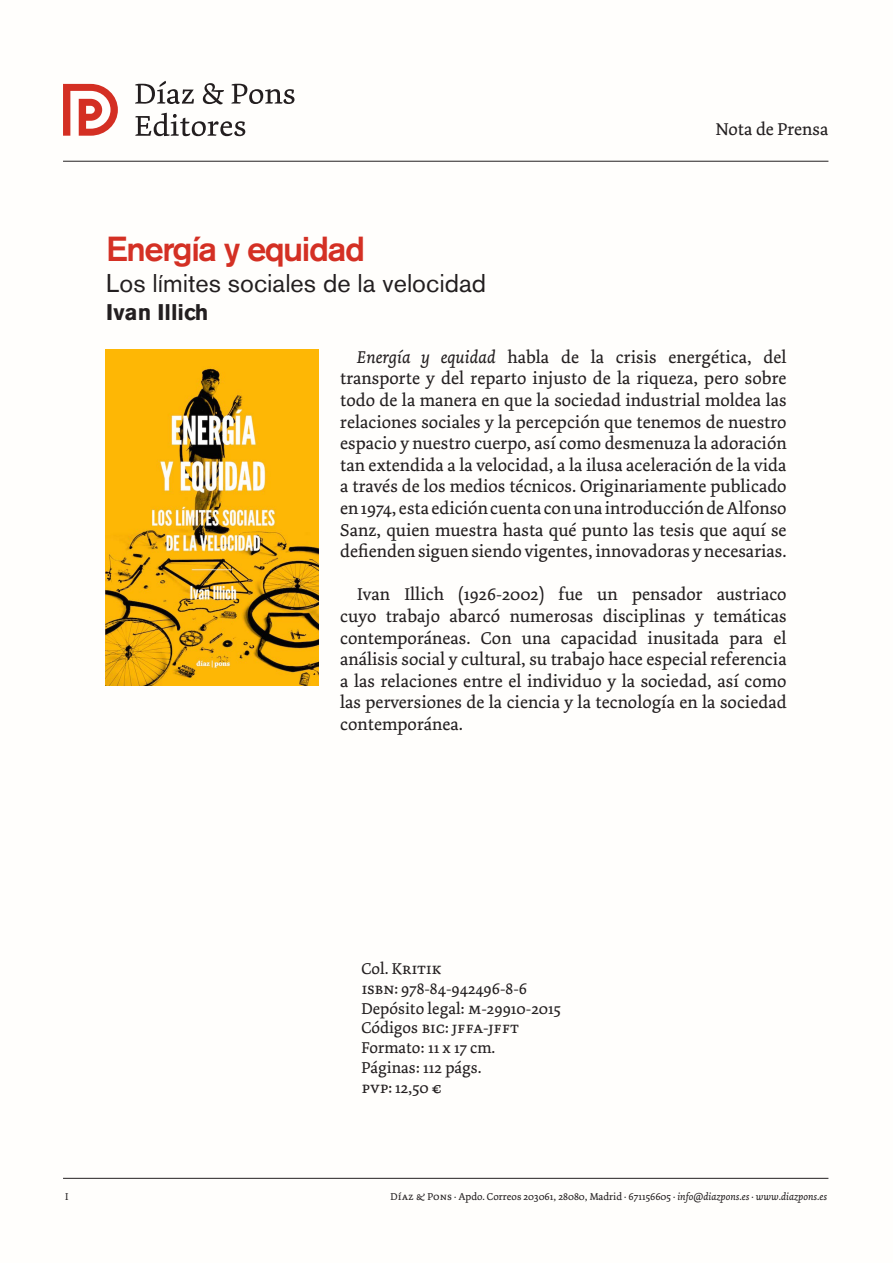
<style>
.page{position:relative;width:893px;height:1263px;background:#fff}
.page>*{position:absolute;margin:0;border:0;box-sizing:border-box;transform-origin:0 0}
.t1{font:500 34.5px "Akzidenz Grotesk BE";letter-spacing:-.04em;color:#d43024}
.t2{font:25.5px "Akzidenz Grotesk BE";color:#231f20}
.t3{font:700 22.5px "Akzidenz Grotesk BE";color:#231f20}
.t4{font:18px/21.6px "Dolly Pro";color:#231f20;text-align:justify}
.t5{font:16.5px/19.8px "Dolly Pro";color:#231f20}
.t6{font:16.5px "Dolly Pro Regular Small Caps";letter-spacing:-.025em;color:#231f20}
.t7{font:10.5px "Dolly Pro";color:#231f20}
.s1{font-style:italic}
.s2{font-family:"Dolly Pro"}
.s3{font-family:"Dolly Pro Regular Small Caps"}
</style>
<div class="page">
<hr style="left:63px;top:161px;width:765px;height:1px;background:#231f20">
<hr style="left:63px;top:1178px;width:765px;height:1px;background:#231f20">
<svg style="left:63px;top:84px;width:55px;height:52px"></svg>
<svg style="left:135px;top:81px;width:59px;height:23px"></svg>
<svg style="left:203px;top:83px;width:21px;height:21px"></svg>
<svg style="left:231px;top:84px;width:63px;height:20px"></svg>
<svg style="left:135px;top:113px;width:110px;height:23px"></svg>
<img style="left:106px;top:349px;width:213px;height:336px">
<h1 class="t1" style="left:106px;top:228px;width:260px">Energía y equidad</h1>
<h2 class="t2" style="left:106px;top:268px;width:381px">Los límites sociales de la velocidad</h2>
<p class="t3" style="left:106px;top:300px;width:104px">Ivan Illich</p>
<p class="t4" style="left:716px;top:118px;width:114px">Nota de Prensa</p>
<p class="t4" style="left:340px;top:346px;width:448px;text-indent:17px"><span class="s1">Energía y equidad</span> habla de la crisis energética, del transporte y del reparto injusto de la riqueza, pero sobre todo de la manera en que la sociedad industrial moldea las relaciones sociales y la percepción que tenemos de nuestro espacio y nuestro cuerpo, así como desmenuza la adoración tan extendida a la velocidad, a la ilusa aceleración de la vida a través de los medios técnicos. Originariamente publicado en 1974, esta edición cuenta con una introducción de Alfonso Sanz, quien muestra hasta qué punto las tesis que aquí se defienden siguen siendo vigentes, innovadoras y necesarias.</p>
<p class="t4" style="left:340px;top:584px;width:448px;text-indent:17px">Ivan Illich (1926-2002) fue un pensador austriaco cuyo trabajo abarcó numerosas disciplinas y temáticas contemporáneas. Con una capacidad inusitada para el análisis social y cultural, su trabajo hace especial referencia a las relaciones entre el individuo y la sociedad, así como las perversiones de la ciencia y la tecnología en la sociedad contemporánea.</p>
<p class="t6" style="left:361px;top:958px;width:82px"><span class="s2">Col.</span> Kritik</p>
<p class="t5" style="left:361px;top:978px;width:201px"><span class="s3">isbn:</span> 978-84-942496-8-6<br>Depósito legal: <span class="s3">m</span>-29910-2015</p>
<p class="t6" style="left:361px;top:1017px;width:159px"><span class="s2">Códigos</span> bic: jffa-jfft</p>
<p class="t5" style="left:361px;top:1038px;width:136px">Formato: 11 x 17 cm.<br>Páginas: 112 págs. <span class="s3">pvp:</span> 12,50 €</p>
<p class="t7" style="left:65px;top:1189px;width:5px">I</p>
<p class="t7" style="left:390px;top:1189px;width:438px"><span class="s3">Díaz &amp; Pons ·</span> Apdo. Correos 203061, 28080, Madrid · 671156605 · <span class="s1">info@diazpons.es</span> · <span class="s1">www.diazpons.es</span></p>
</div>
